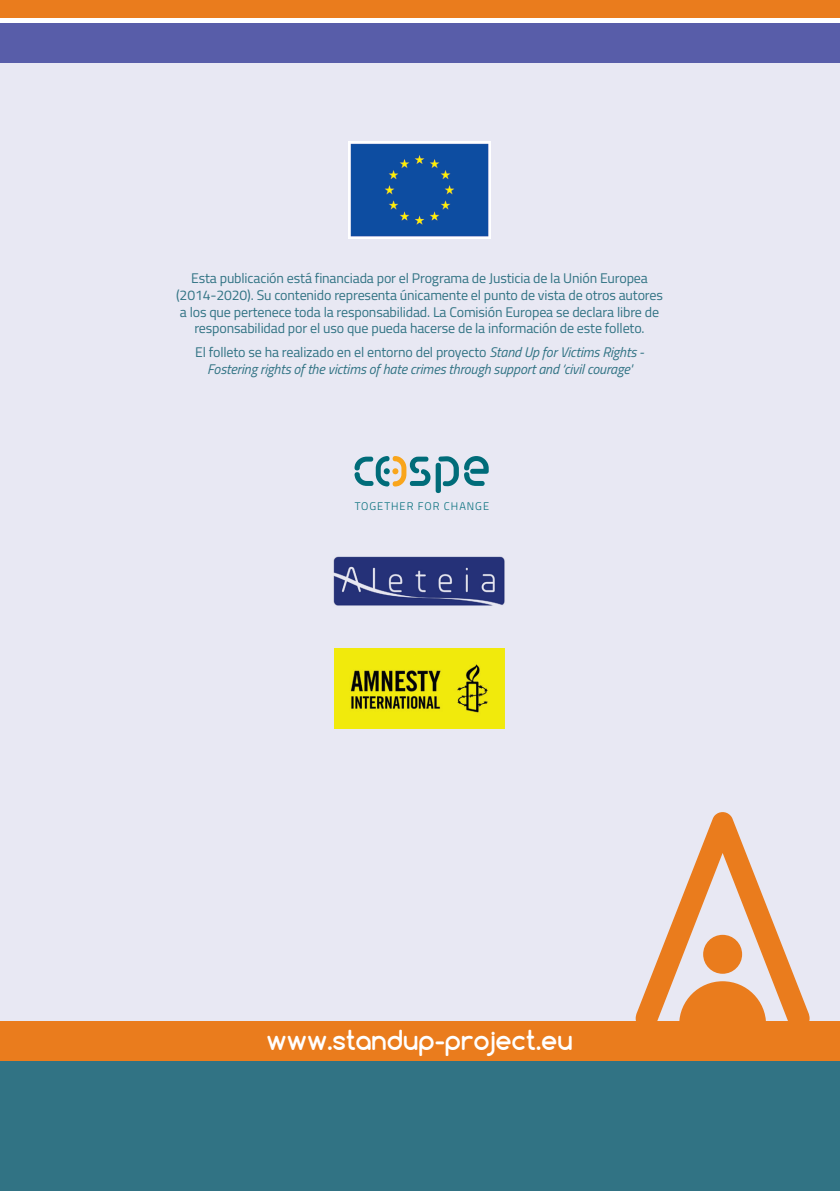
<style>
.page{position:relative;width:840px;height:1191px;background:#fff}
.page>*{position:absolute;margin:0;border:0;box-sizing:border-box;transform-origin:0 0}
.t1{font:700 26px "Comfortaa";color:#fff}
.t2{font:14px/16.8px "Titillium Web";letter-spacing:-.01em;color:#317384;text-align:center}
.t3{font:italic 14px/16.8px "Titillium Web";letter-spacing:-.01em;color:#317384;text-align:center}
.t4{font:300 11px "Titillium Web";letter-spacing:.09em;color:#006c79}
.s1{font-style:normal}
</style>
<div class="page">
<div style="left:0;top:51px;width:839px;height:975px;background:#e8e8f3"></div>
<div style="left:0;top:1043px;width:839px;height:148px;background:#317384"></div>
<div style="left:0;top:0;width:839px;height:17px;background:#ea7c1d"></div>
<div style="left:0;top:23px;width:839px;height:39px;background:#585da9"></div>
<svg style="left:635px;top:812px;width:174px;height:208px"></svg>
<div style="left:0;top:1020px;width:839px;height:40px;background:#ea7c1d"></div>
<img style="left:348px;top:142px;width:142px;height:96px">
<svg style="left:464px;top:456px;width:24px;height:30px"></svg>
<svg style="left:354px;top:456px;width:104px;height:37px"></svg>
<img style="left:333px;top:556px;width:172px;height:50px">
<img style="left:334px;top:648px;width:170px;height:80px">
<p class="t2" style="left:191px;top:269px;width:458px">Esta publicación está financiada por el Programa de Justicia de la Unión Europea</p>
<p class="t2" style="left:176px;top:286px;width:488px">(2014-2020). Su contenido representa únicamente el punto de vista de otros autores a los que pertenece toda la responsabilidad. La Comisión Europea se declara libre de responsabilidad por el uso que pueda hacerse de la información de este folleto.</p>
<p class="t3" style="left:195px;top:343px;width:450px"><span class="s1">El folleto se ha realizado en el entorno del proyecto</span> Stand Up for Victims Rights -<br>Fostering rights of the victims of hate crimes through support and ‘civil courage'</p>
<p class="t4" style="left:354px;top:498px;width:136px">TOGETHER FOR CHANGE</p>
<p class="t1" style="left:266px;top:1023px;width:307px">www.standup-project.eu</p>
</div>
